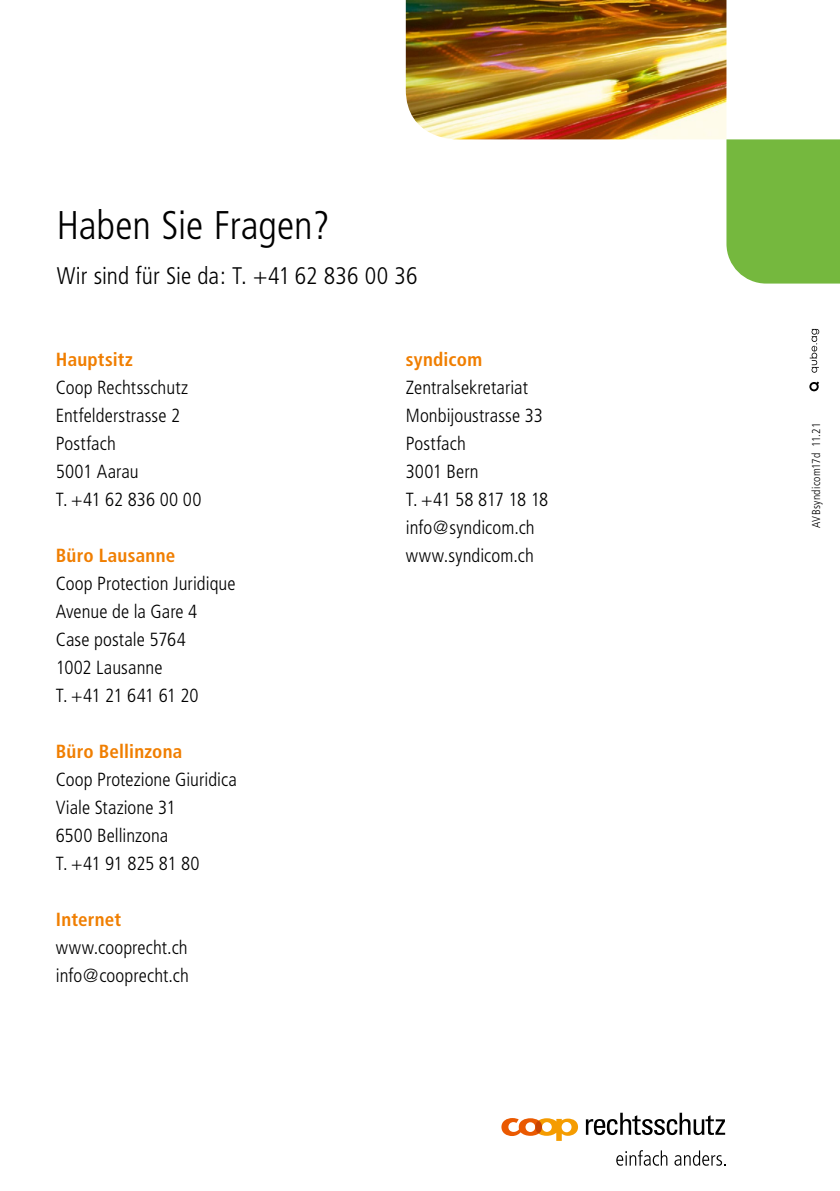
<style>
.page{position:relative;width:840px;height:1191px;background:#fff}
.page>*{position:absolute;margin:0;border:0;box-sizing:border-box;transform-origin:0 0}
.t1{font:300 condensed 40px "Frutiger";color:#000}
.t2{font:300 condensed 24px "Frutiger";color:#000}
.t3{font:300 condensed 19px/28px "Frutiger";letter-spacing:.005em;color:#000}
.t4{font:700 condensed 19px "Frutiger";letter-spacing:.01em;color:#f07e00}
.t5{font:300 condensed 11.4px "Frutiger";letter-spacing:.025em;color:#000}
</style>
<div class="page">
<img style="left:405px;top:0;width:321px;height:139px">
<div style="left:726px;top:139px;width:113px;height:144px;background:#75b83e"></div>
<svg style="left:809px;top:329px;width:9px;height:44px"></svg>
<svg style="left:809px;top:381px;width:9px;height:10px"></svg>
<svg style="left:501px;top:1118px;width:76px;height:22px"></svg>
<div style="left:535px;top:1120px;width:6px;height:13px;background:#c94301;border-radius:50%"></div>
<svg style="left:585px;top:1112px;width:139px;height:23px"></svg>
<svg style="left:616px;top:1150px;width:51px;height:15px"></svg>
<svg style="left:674px;top:1150px;width:49px;height:15px"></svg>
<h1 class="t1" style="left:57px;top:202px;width:274px">Haben Sie Fragen?</h1>
<p class="t2" style="left:57px;top:262px;width:362px">Wir sind für Sie da: T. +41 62 836 00 36</p>
<p class="t4" style="left:56px;top:348px;width:78px">Hauptsitz</p>
<p class="t3" style="left:56px;top:373px;width:147px">Coop Rechtsschutz<br>Entfelderstrasse 2<br>Postfach<br>5001 Aarau<br>T. +41 62 836 00 00</p>
<p class="t4" style="left:56px;top:544px;width:121px">Büro Lausanne</p>
<p class="t3" style="left:56px;top:569px;width:181px">Coop Protection Juridique<br>Avenue de la Gare 4<br>Case postale 5764<br>1002 Lausanne<br>T. +41 21 641 61 20</p>
<p class="t4" style="left:56px;top:740px;width:128px">Büro Bellinzona</p>
<p class="t3" style="left:56px;top:765px;width:182px">Coop Protezione Giuridica<br>Viale Stazione 31<br>6500 Bellinzona<br>T. +41 91 825 81 80</p>
<p class="t4" style="left:56px;top:908px;width:67px">Internet</p>
<p class="t3" style="left:56px;top:934px;width:135px">www.cooprecht.ch info@cooprecht.ch</p>
<p class="t4" style="left:405px;top:348px;width:78px">syndicom</p>
<p class="t3" style="left:405px;top:374px;width:144px">Zentralsekretariat<br>Monbijoustrasse 33<br>Postfach<br>3001 Bern<br>T. +41 58 817 18 18 info@syndicom.ch www.syndicom.ch</p>
<p class="t5" style="left:809px;top:528px;width:107px;rotate:-90deg">AVBsyndicom17d 11.21</p>
</div>
